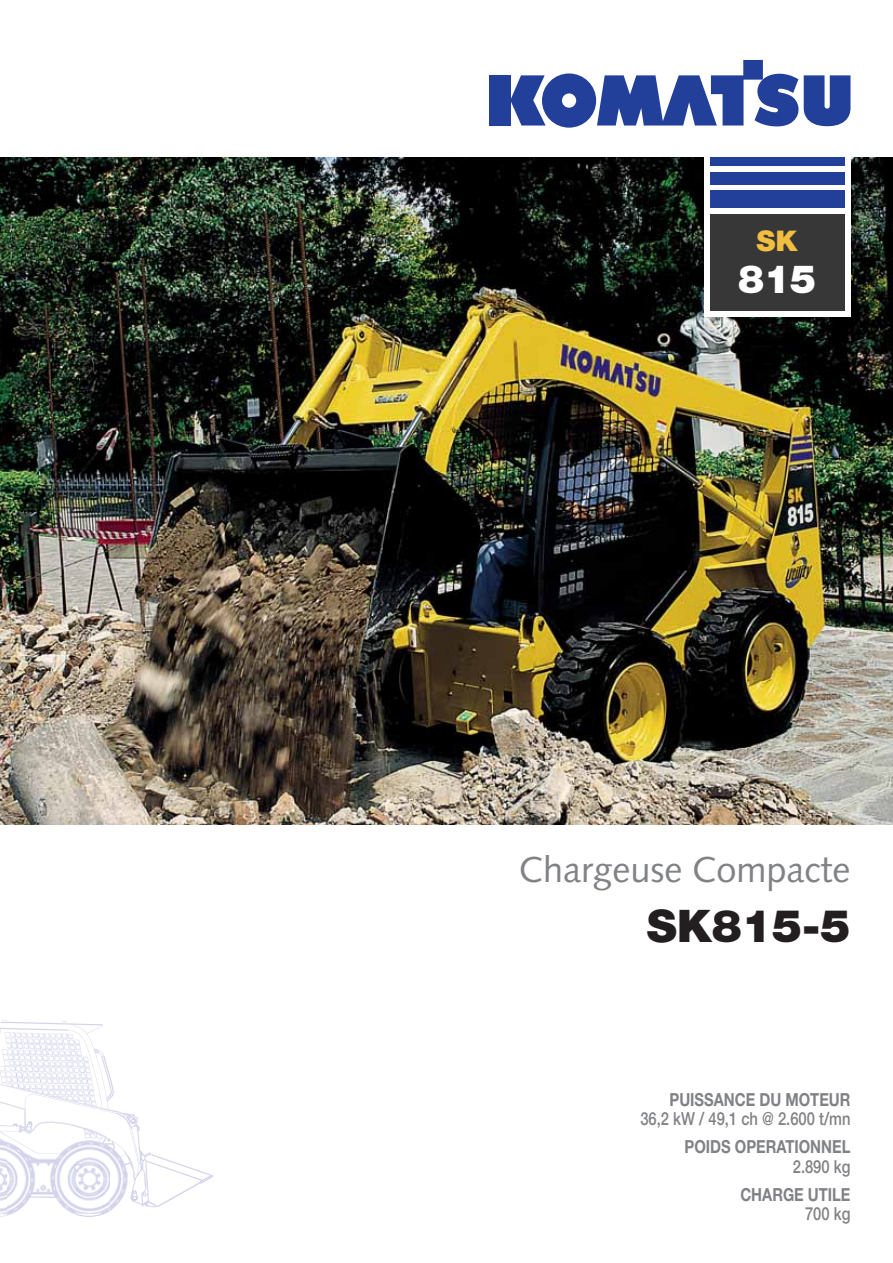
<style>
.page{position:relative;width:893px;height:1263px;background:#fff}
.page>*{position:absolute;margin:0;border:0;box-sizing:border-box;transform-origin:0 0}
.t1{font:900 45px "Helvetica Neue LT Pro";color:#231f20}
.t2{font:900 39px "Helvetica Neue LT Pro";color:#fff}
.t3{font:36px "Syntax LTCE";color:#808285}
.t4{font:900 28.5px "Helvetica Neue LT Pro";color:#f1be41}
.t5{font:700 18px "Helvetica Neue LT Pro";color:#808285;scale:.82 1}
.t6{font:500 18px "Helvetica Neue LT Pro";color:#808285;scale:.82 1}
</style>
<div class="page">
<div style="left:489px;top:75px;width:21px;height:51px;background:#223f9a"></div>
<svg style="left:510px;top:60px;width:340px;height:68px"></svg>
<img style="left:0;top:157px;width:893px;height:668px">
<div style="left:704px;top:153px;width:146px;height:163px;background:#fff"></div>
<div style="left:710px;top:214px;width:134px;height:96px;background:#383738"></div>
<div style="left:710px;top:191px;width:134px;height:17px;background:#223f9a"></div>
<div style="left:710px;top:172px;width:134px;height:13px;background:#223f9a"></div>
<div style="left:710px;top:157px;width:134px;height:9px;background:#223f9a"></div>
<svg style="left:0;top:1020px;width:214px;height:187px"></svg>
<img style="left:0;top:1140px;width:110px;height:77px">
<img style="left:110px;top:1140px;width:43px;height:71px">
<h3 class="t4" style="left:756px;top:231px;width:43px">SK</h3>
<h2 class="t2" style="left:738px;top:266px;width:80px">815</h2>
<h3 class="t3" style="left:519px;top:852px;width:333px">Chargeuse Compacte</h3>
<h1 class="t1" style="left:647px;top:910px;width:205px">SK815-5</h1>
<p class="t5" style="left:669px;top:1093px;width:222px">PUISSANCE DU MOTEUR</p>
<p class="t6" style="left:640px;top:1113px;width:258px">36,2 kW / 49,1 ch @ 2.600 t/mn</p>
<p class="t5" style="left:684px;top:1141px;width:204px">POIDS OPERATIONNEL</p>
<p class="t6" style="left:793px;top:1160px;width:72px">2.890 kg</p>
<p class="t5" style="left:740px;top:1188px;width:136px">CHARGE UTILE</p>
<p class="t6" style="left:805px;top:1208px;width:57px">700 kg</p>
</div>
